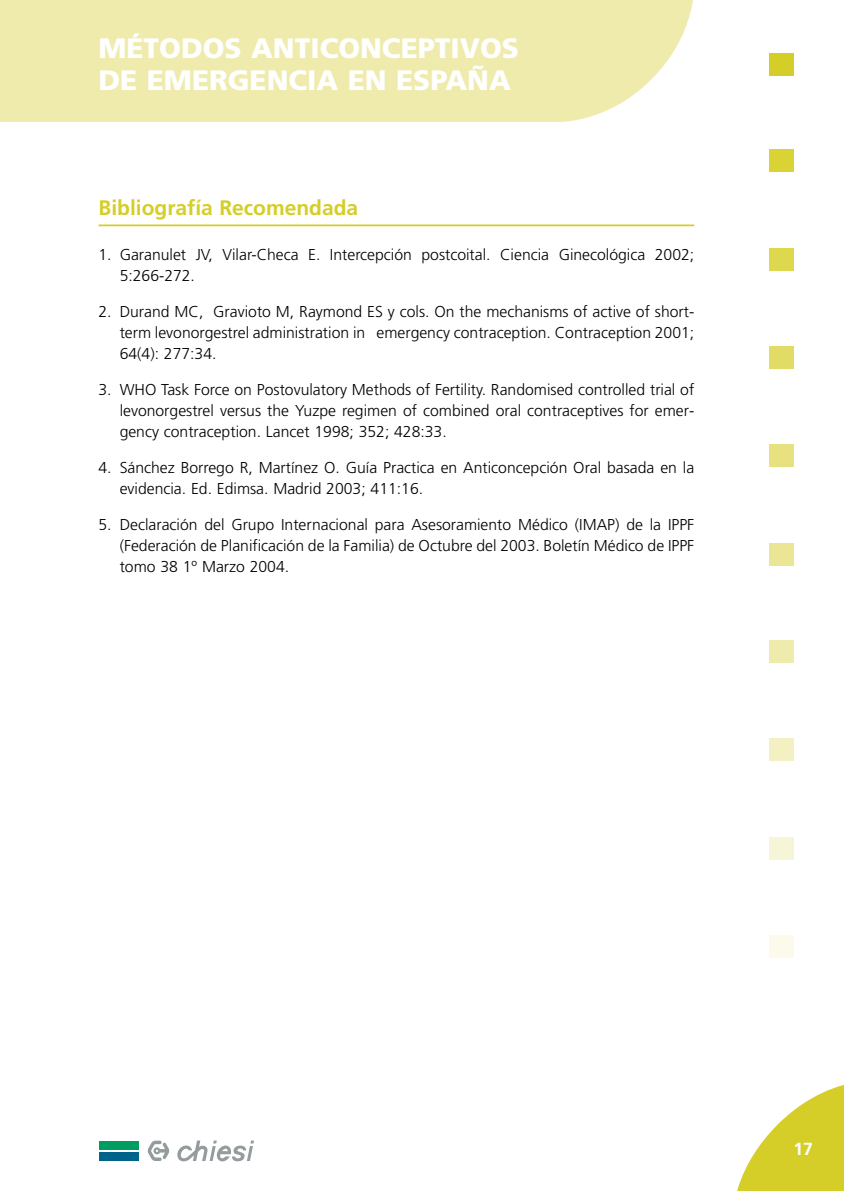
<style>
.page{position:relative;width:844px;height:1191px;background:#fff}
.page>*{position:absolute;margin:0;border:0;box-sizing:border-box;transform-origin:0 0}
.t1{font:900 28px/31.5px "Frutiger";color:#fff}
.t2{font:700 21px "Frutiger";color:#d5ce28}
.t3{font:700 17.5px "Frutiger";color:#fff}
.t4{font:300 15.75px/21px "Frutiger";color:#000;text-align:justify}
</style>
<div class="page">
<svg style="left:737px;top:1085px;width:106px;height:106px"></svg>
<hr style="left:98px;top:224px;width:596px;height:2px;background:#d5ce28">
<div style="left:769px;top:640px;width:24px;height:23px;background:#efebac"></div>
<div style="left:769px;top:543px;width:24px;height:22px;background:#eae696"></div>
<div style="left:769px;top:444px;width:24px;height:23px;background:#e7e17f"></div>
<div style="left:769px;top:346px;width:24px;height:23px;background:#e2dc66"></div>
<div style="left:769px;top:248px;width:24px;height:23px;background:#ded84e"></div>
<div style="left:769px;top:149px;width:24px;height:23px;background:#d9d336"></div>
<div style="left:769px;top:53px;width:24px;height:23px;background:#d5ce28"></div>
<div style="left:769px;top:934px;width:24px;height:23px;background:#fcfaeb"></div>
<div style="left:769px;top:837px;width:24px;height:22px;background:#f7f5d7"></div>
<div style="left:769px;top:738px;width:24px;height:23px;background:#f3f1c2"></div>
<div style="left:0;top:0;width:557px;height:122px;background:#efebac"></div>
<svg style="left:557px;top:0;width:136px;height:123px"></svg>
<svg style="left:177px;top:1140px;width:77px;height:21px"></svg>
<svg style="left:148px;top:1140px;width:21px;height:21px"></svg>
<div style="left:99px;top:1141px;width:39px;height:8px;background:#009d63"></div>
<div style="left:99px;top:1152px;width:39px;height:8px;background:#00638a"></div>
<h1 class="t1" style="left:98px;top:35px;width:422px">MÉTODOS ANTICONCEPTIVOS<br>DE EMERGENCIA EN ESPAÑA</h1>
<h2 class="t2" style="left:98px;top:199px;width:261px">Bibliografía Recomendada</h2>
<p class="t4" style="left:120px;top:246px;width:576px;text-indent:-21px">1. Garanulet JV, Vilar-Checa E. Intercepción postcoital. Ciencia Ginecológica 2002;<br>5:266-272.</p>
<p class="t4" style="left:120px;top:302px;width:576px;text-indent:-21px">2. Durand MC, Gravioto M, Raymond ES y cols. On the mechanisms of active of short&shy;term levonorgestrel administration in emergency contraception. Contraception 2001; 64(4): 277:34.</p>
<p class="t4" style="left:120px;top:380px;width:576px;text-indent:-21px">3. WHO Task Force on Postovulatory Methods of Fertility. Randomised controlled trial of levonorgestrel versus the Yuzpe regimen of combined oral contraceptives for emer&shy;gency contraception. Lancet 1998; 352; 428:33.</p>
<p class="t4" style="left:120px;top:458px;width:576px;text-indent:-21px">4. Sánchez Borrego R, Martínez O. Guía Practica en Anticoncepción Oral basada en la evidencia. Ed. Edimsa. Madrid 2003; 411:16.</p>
<p class="t4" style="left:120px;top:515px;width:576px;text-indent:-21px">5. Declaración del Grupo Internacional para Asesoramiento Médico (IMAP) de la IPPF (Federación de Planificación de la Familia) de Octubre del 2003. Boletín Médico de IPPF tomo 38 1º Marzo 2004.</p>
<p class="t3" style="left:793px;top:1141px;width:21px">17</p>
</div>
